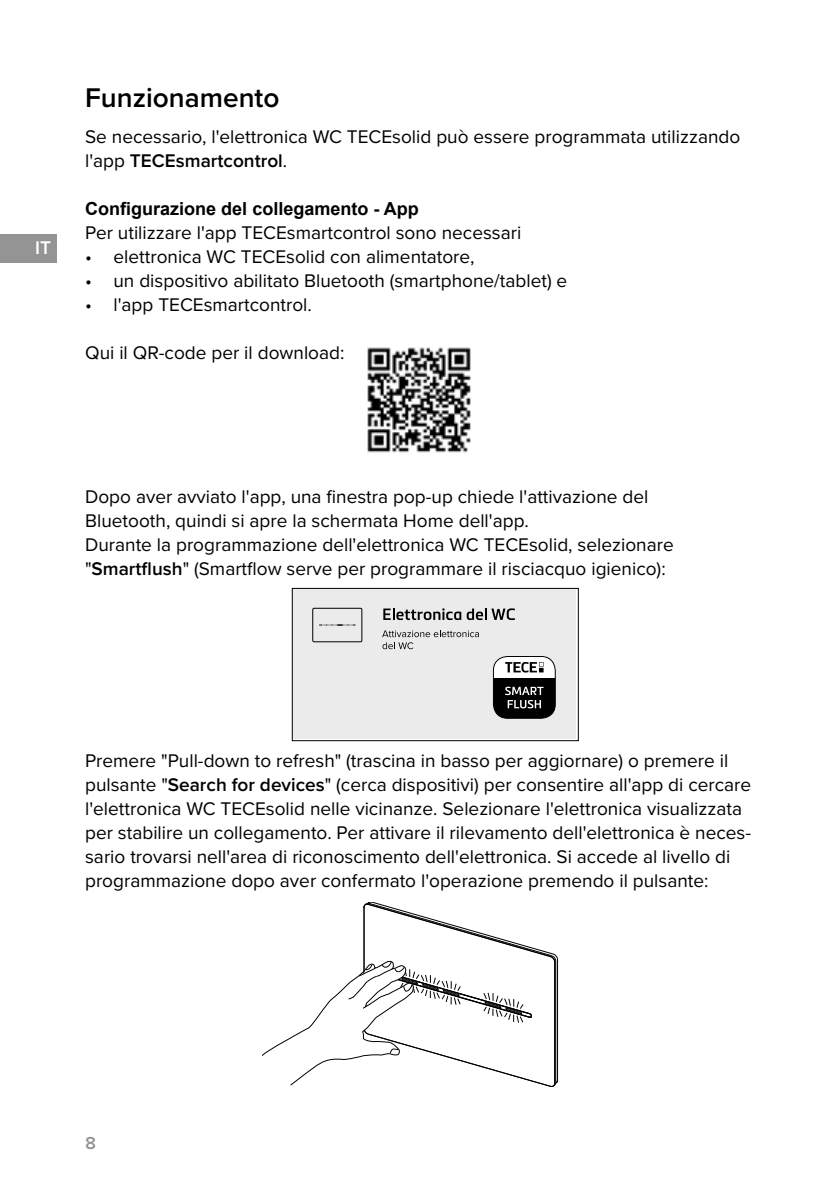
<style>
.page{position:relative;width:840px;height:1191px;background:#fff}
.page>*{position:absolute;margin:0;border:0;box-sizing:border-box;transform-origin:0 0}
.t1{font:600 28px "Proxima Nova";color:#000}
.t2{font:19px/24px "Proxima Nova";color:#000}
.t3{font:600 19px "Proxima Nova";color:#fff}
.t4{font:700 18px "Arial";color:#000}
.t5{font:600 18px "Proxima Nova";color:#949494}
.t6{font:12px "Myriad Pro";color:#000}
.s1{font-weight:600}
</style>
<div class="page">
<div style="left:0;top:234px;width:57px;height:28px;background:#949494"></div>
<img style="left:367px;top:347px;width:104px;height:106px">
<div style="left:292px;top:588px;width:283px;height:151px;background:#ecebec"></div>
<svg style="left:492px;top:656px;width:63px;height:63px;background:#5e5e5e"></svg>
<svg style="left:312px;top:607px;width:50px;height:35px"></svg>
<svg style="left:383px;top:608px;width:131px;height:12px"></svg>
<svg style="left:382px;top:630px;width:96px;height:19px"></svg>
<div style="left:292px;top:588px;width:286px;height:153px;border:1px solid #000"></div>
<svg style="left:262px;top:902px;width:296px;height:185px"></svg>
<p class="t3" style="left:35px;top:234px;width:17px">IT</p>
<h1 class="t1" style="left:85px;top:77px;width:196px">Funzionamento</h1>
<p class="t2" style="left:85px;top:123px;width:656px">Se necessario, l'elettronica WC TECEsolid può essere programmata utilizzando l'app <span class="s1">TECEsmartcontrol</span>.</p>
<p class="t4" style="left:85px;top:196px;width:335px">Configurazione del collegamento - App</p>
<p class="t2" style="left:85px;top:219px;width:437px">Per utilizzare l'app TECEsmartcontrol sono necessari</p>
<p class="t2" style="left:85px;top:243px;width:390px">• elettronica WC TECEsolid con alimentatore,</p>
<p class="t2" style="left:85px;top:267px;width:483px">• un dispositivo abilitato Bluetooth (smartphone/tablet) e</p>
<p class="t2" style="left:85px;top:291px;width:228px">• l'app TECEsmartcontrol.</p>
<p class="t2" style="left:85px;top:339px;width:261px">Qui il QR-code per il download:</p>
<p class="t2" style="left:85px;top:483px;width:589px">Dopo aver avviato l'app, una finestra pop-up chiede l'attivazione del Bluetooth, quindi si apre la schermata Home dell'app.<br>Durante la programmazione dell'elettronica WC TECEsolid, selezionare "<span class="s1">Smartflush</span>" (Smartflow serve per programmare il risciacquo igienico):</p>
<p class="t2" style="left:85px;top:747px;width:667px">Premere "Pull-down to refresh" (trascina in basso per aggiornare) o premere il pulsante "<span class="s1">Search for devices</span>" (cerca dispositivi) per consentire all'app di cercare l'elettronica WC TECEsolid nelle vicinanze. Selezionare l'elettronica visualizzata per stabilire un collegamento. Per attivare il rilevamento dell'elettronica è neces&shy;sario trovarsi nell'area di riconoscimento dell'elettronica. Si accede al livello di programmazione dopo aver confermato l'operazione premendo il pulsante:</p>
<p class="t6" style="left:584px;top:754px;width:14px">PL</p>
<p class="t5" style="left:85px;top:1129px;width:13px">8</p>
</div>
